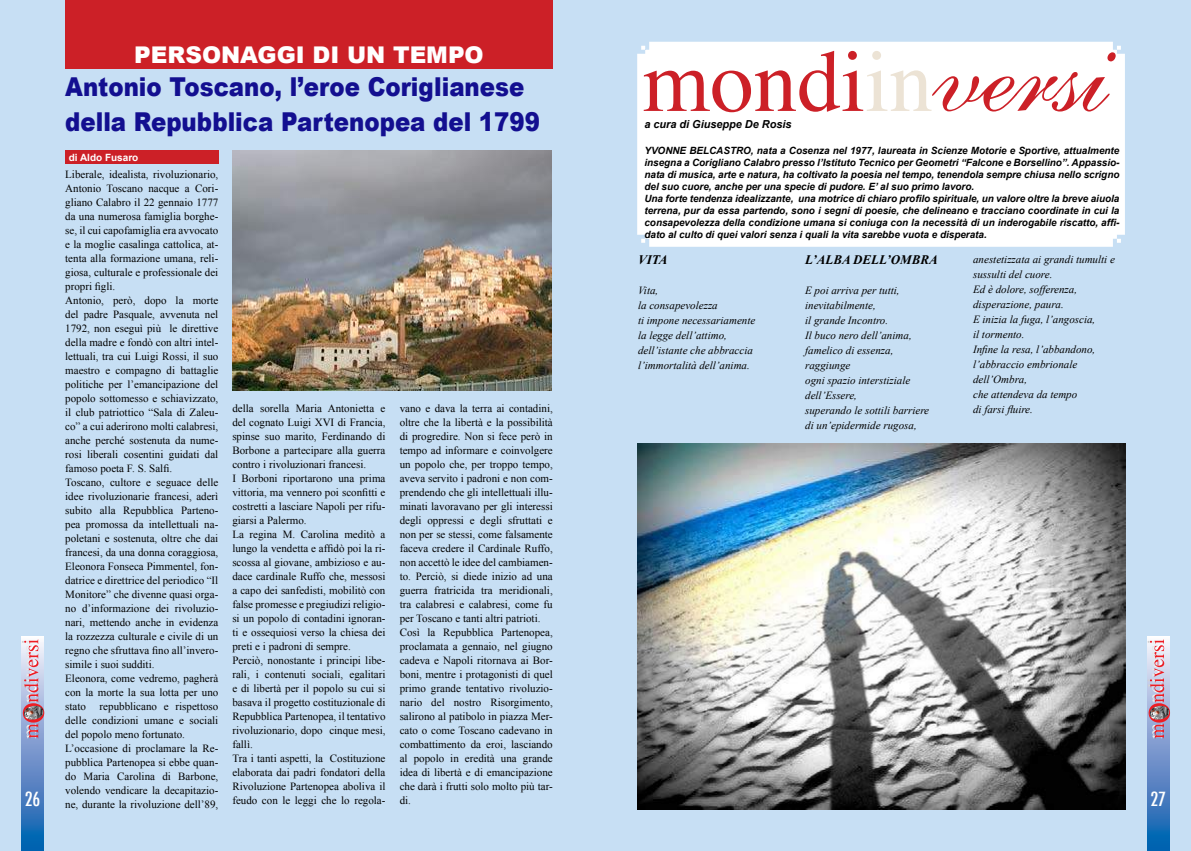
<style>
.page{position:relative;width:1191px;height:851px;background:#fff}
.page>*{position:absolute;margin:0;border:0;box-sizing:border-box;transform-origin:0 0}
.t1{font:900 26px/35px "Arial";color:#130f90;scale:.88 1}
.t2{font:900 23px "Arial";color:#fff}
.t3{font:500 condensed 19px "Futura";color:#fff}
.t4{font:italic 700 13px "Times New Roman";color:#000}
.t5{font:11px/14px "Times New Roman";color:#000}
.t6{font:italic 11px/15px "Times New Roman";color:#000}
.t7{font:italic 700 11px "Arial";color:#000}
.t8{font:italic 700 10px/12px "Arial";color:#000}
.t9{font:700 10px "Arial";color:#fff}
</style>
<div class="page">
<div style="left:0;top:0;width:595px;height:850px;background:#c7dff4"></div>
<div style="left:595px;top:0;width:596px;height:850px;background:#c7dff4"></div>
<svg style="left:1147px;top:636px;width:22px;height:214px;background:#4b81c1"></svg>
<svg style="left:1147px;top:639px;width:23px;height:99px;background:#cdb2c7"></svg>
<img style="left:1149px;top:705px;width:20px;height:14px">
<div style="left:637px;top:42px;width:488px;height:205px;background:#fff"></div>
<svg style="left:643px;top:51px;width:472px;height:61px;background:#f4d3d4"></svg>
<div style="left:65px;top:0;width:488px;height:69px;background:#cc2027"></div>
<div style="left:65px;top:150px;width:153px;height:14px;background:#cc2027"></div>
<img style="left:637px;top:443px;width:488px;height:366px">
<img style="left:232px;top:150px;width:320px;height:240px">
<svg style="left:22px;top:636px;width:22px;height:214px;background:#4b81c1"></svg>
<svg style="left:22px;top:639px;width:22px;height:99px;background:#ceb0c5"></svg>
<img style="left:24px;top:705px;width:19px;height:14px">
<h3 class="t3" style="left:25px;top:786px;width:17px">26</h3>
<h2 class="t2" style="left:134px;top:38px;width:351px">PERSONAGGI DI UN TEMPO</h2>
<h1 class="t1" style="left:65px;top:68px;width:541px">Antonio Toscano, l’eroe Coriglianese della Repubblica Partenopea del 1799</h1>
<p class="t9" style="left:69px;top:151px;width:71px">di Aldo Fusaro</p>
<p class="t5" style="left:65px;top:167px;width:155px">Liberale, idealista, rivoluzionario, Antonio Toscano nacque a Cori&shy;gliano Calabro il 22 gennaio 1777 da una numerosa famiglia borghe&shy;se, il cui capofamiglia era avvocato e la moglie casalinga cattolica, at&shy;tenta alla formazione umana, reli&shy;giosa, culturale e professionale dei propri figli.<br>Antonio, però, dopo la morte del padre Pasquale, avvenuta nel 1792, non eseguì più le direttive della madre e fondò con altri intel&shy;lettuali, tra cui Luigi Rossi, il suo maestro e compagno di battaglie politiche per l’emancipazione del popolo sottomesso e schiavizzato, il club patriottico “Sala di Zaleu&shy;co” a cui aderirono molti calabresi, anche perché sostenuta da nume&shy;rosi liberali cosentini guidati dal famoso poeta F. S. Salfi.<br>Toscano, cultore e seguace delle idee rivoluzionarie francesi, aderì subito alla Repubblica Parteno&shy;pea promossa da intellettuali na&shy;poletani e sostenuta, oltre che dai francesi, da una donna coraggiosa, Eleonora Fonseca Pimmentel, fon&shy;datrice e direttrice del periodico “Il Monitore” che divenne quasi orga&shy;no d’informazione dei rivoluzio&shy;nari, mettendo anche in evidenza la rozzezza culturale e civile di un regno che sfruttava fino all’invero&shy;simile i suoi sudditi.<br>Eleonora, come vedremo, pagherà con la morte la sua lotta per uno stato repubblicano e rispettoso delle condizioni umane e sociali del popolo meno fortunato.<br>L’occasione di proclamare la Re&shy;pubblica Partenopea si ebbe quan&shy;do Maria Carolina di Barbone, volendo vendicare la decapitazio&shy;ne, durante la rivoluzione dell’89,</p>
<p class="t5" style="left:232px;top:401px;width:155px">della sorella Maria Antonietta e del cognato Luigi XVI di Francia, spinse suo marito, Ferdinando di Borbone a partecipare alla guerra contro i rivoluzionari francesi.<br>I Borboni riportarono una prima vittoria, ma vennero poi sconfitti e costretti a lasciare Napoli per rifu&shy;giarsi a Palermo.<br>La regina M. Carolina meditò a lungo la vendetta e affidò poi la ri&shy;scossa al giovane, ambizioso e au&shy;dace cardinale Ruffo che, messosi a capo dei sanfedisti, mobilitò con false promesse e pregiudizi religio&shy;si un popolo di contadini ignoran&shy;ti e ossequiosi verso la chiesa dei preti e i padroni di sempre.<br>Perciò, nonostante i principi libe&shy;rali, i contenuti sociali, egalitari e di libertà per il popolo su cui si basava il progetto costituzionale di Repubblica Partenopea, il tentativo rivoluzionario, dopo cinque mesi, fallì.<br>Tra i tanti aspetti, la Costituzione elaborata dai padri fondatori della Rivoluzione Partenopea aboliva il feudo con le leggi che lo regola-</p>
<p class="t5" style="left:400px;top:401px;width:155px">vano e dava la terra ai contadini, oltre che la libertà e la possibilità di progredire. Non si fece però in tempo ad informare e coinvolgere un popolo che, per troppo tempo, aveva servito i padroni e non com&shy;prendendo che gli intellettuali illu&shy;minati lavoravano per gli interessi degli oppressi e degli sfruttati e non per se stessi, come falsamente faceva credere il Cardinale Ruffo, non accettò le idee del cambiamen&shy;to. Perciò, si diede inizio ad una guerra fratricida tra meridionali, tra calabresi e calabresi, come fu per Toscano e tanti altri patrioti.<br>Così la Repubblica Partenopea, proclamata a gennaio, nel giugno cadeva e Napoli ritornava ai Bor&shy;boni, mentre i protagonisti di quel primo grande tentativo rivoluzio&shy;nario del nostro Risorgimento, salirono al patibolo in piazza Mer&shy;cato o come Toscano cadevano in combattimento da eroi, lasciando al popolo in eredità una grande idea di libertà e di emancipazione che darà i frutti solo molto più tar&shy;di.</p>
<p class="t7" style="left:644px;top:116px;width:149px">a cura di Giuseppe De Rosis</p>
<p class="t8" style="left:644px;top:144px;width:476px">YVONNE BELCASTRO, nata a Cosenza nel 1977, laureata in Scienze Motorie e Sportive, attualmente insegna a Corigliano Calabro presso l’Istituto Tecnico per Geometri “Falcone e Borsellino”. Appassio&shy;nata di musica, arte e natura, ha coltivato la poesia nel tempo, tenendola sempre chiusa nello scrigno del suo cuore, anche per una specie di pudore. E’ al suo primo lavoro.<br>Una forte tendenza idealizzante, una motrice di chiaro profilo spirituale, un valore oltre la breve aiuola terrena, pur da essa partendo, sono i segni di poesie, che delineano e tracciano coordinate in cui la consapevolezza della condizione umana si coniuga con la necessità di un inderogabile riscatto, affi&shy;dato al culto di quei valori senza i quali la vita sarebbe vuota e disperata.</p>
<p class="t4" style="left:638px;top:250px;width:17px">Vita</p>
<p class="t6" style="left:638px;top:282px;width:119px">Vita,<br>la consapevolezza<br>ti impone necessariamente la legge dell’attimo, dell’istante che abbraccia l’immortalità dell’anima.</p>
<p class="t4" style="left:805px;top:250px;width:134px">L’ALBA DELL’OMBRA</p>
<p class="t6" style="left:805px;top:282px;width:125px">E poi arriva per tutti, inevitabilmente,<br>il grande Incontro.<br>Il buco nero dell’anima, famelico di essenza, raggiunge<br>ogni spazio interstiziale dell’Essere,<br>superando le sottili barriere di un’epidermide rugosa,</p>
<p class="t6" style="left:973px;top:251px;width:143px">anestetizzata ai grandi tumulti e sussulti del cuore.<br>Ed è dolore, sofferenza, disperazione, paura.<br>E inizia la fuga, l’angoscia,<br>il tormento.<br>Infine la resa, l’abbandono, l’abbraccio embrionale dell’Ombra,<br>che attendeva da tempo<br>di farsi fluire.</p>
<h3 class="t3" style="left:1150px;top:786px;width:17px">27</h3>
</div>
